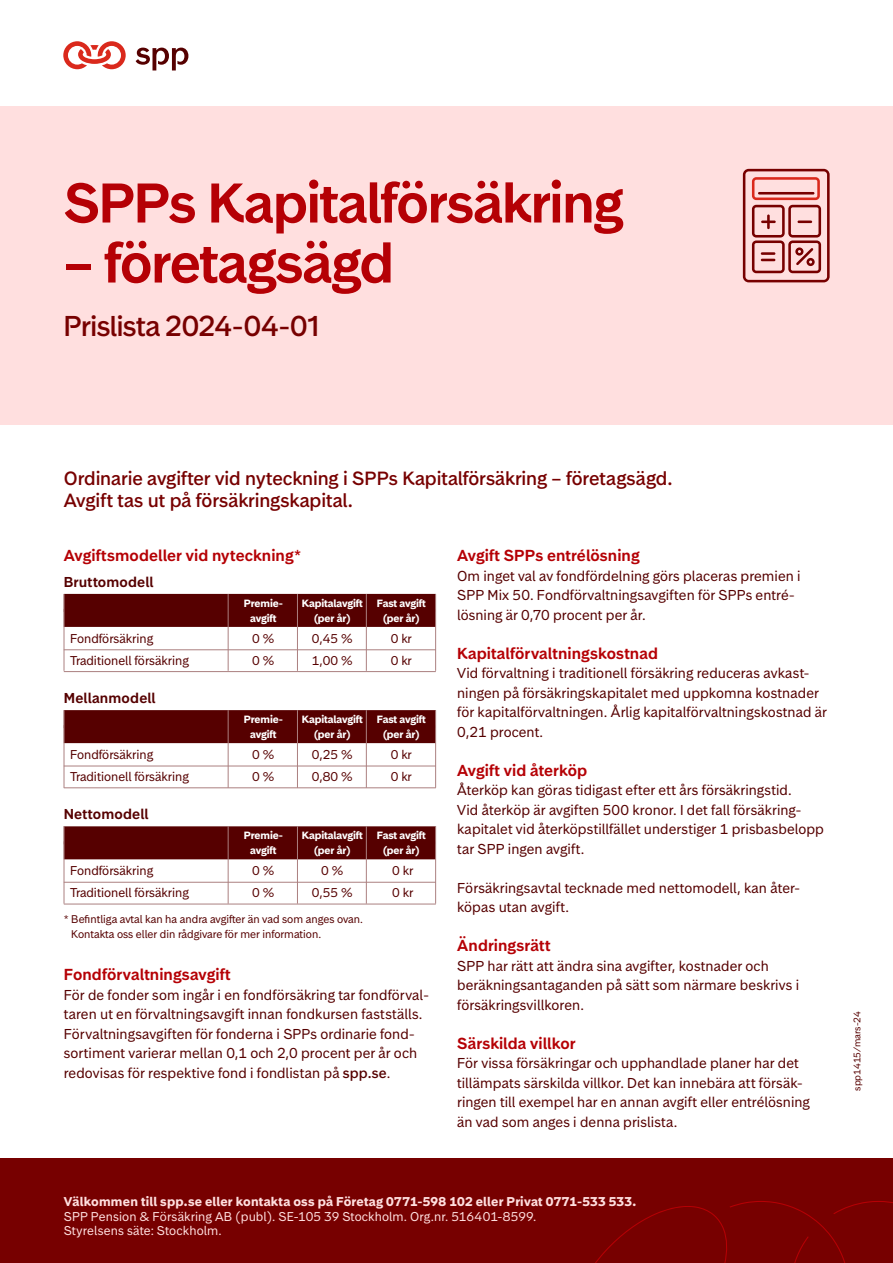
<style>
.page{position:relative;width:893px;height:1263px;background:#fff}
.page>*{position:absolute;margin:0;border:0;box-sizing:border-box;transform-origin:0 0}
.Titel-1-2024{font:600 52.5px "Storebrand Text";letter-spacing:-.025em;color:#b50005}
.Titel-2-2024{font:500 27px "Storebrand Display";letter-spacing:-.005em;color:#700}
.Intro_Ingress_dark_red_-_12pt{font:500 18px/21.6px "Storebrand Text";color:#700}
.Mellanrubrik-1-2024{font:600 15px "Storebrand Text";letter-spacing:.01em;color:#b50005}
.Brödtext-1-2024{font:13.5px/19.5px "Storebrand Text";letter-spacing:.005em;color:#560000}
.Mellanrubrik-2-2024{font:600 13.5px "Storebrand Text";letter-spacing:.01em;color:#560000}
.Tabelltext-full-bredd-2024b-linje-under{font:12px "Storebrand Text";color:#560000}
.Avsender_8_5_13_regular{font:12px/14.4px "Storebrand Text";letter-spacing:.01em;color:#ffdfdf}
.Avsender_8_5_13_bold{font:700 12px "Storebrand Text";letter-spacing:.02em;color:#ffdfdf}
._2021_Fotnot_diagramtext_bildtext_7_10{font:10.5px/15px "Storebrand Text";color:#560000}
.Tabellhuvud-full-bredd-2024b{font:700 9.9px "Storebrand Text";letter-spacing:-.01em;color:#fff}
.Blankettnummer{font:9px "Storebrand Text";color:#560000}
.s1{font-weight:500}
</style>
<div class="page">
<svg style="left:136px;top:48px;width:52px;height:22px"></svg>
<svg style="left:63px;top:41px;width:63px;height:28px"></svg>
<div style="left:0;top:1159px;width:893px;height:104px;background:#700"></div>
<svg style="left:595px;top:1201px;width:298px;height:62px"></svg>
<div style="left:0;top:106px;width:893px;height:319px;background:#ffdfdf"></div>
<svg style="left:743px;top:169px;width:87px;height:113px"></svg>
<div style="left:64px;top:594px;width:372px;height:18px;background:#560000"></div>
<div style="left:64px;top:609px;width:372px;height:18px;background:#560000"></div>
<hr style="left:64px;top:649px;width:372px;height:1px;background:#ab8080">
<hr style="left:64px;top:671px;width:372px;height:1px;background:#ab8080">
<div style="left:64px;top:710px;width:372px;height:18px;background:#560000"></div>
<div style="left:64px;top:725px;width:372px;height:18px;background:#560000"></div>
<hr style="left:64px;top:766px;width:372px;height:1px;background:#ab8080">
<hr style="left:64px;top:787px;width:372px;height:1px;background:#ab8080">
<div style="left:64px;top:826px;width:372px;height:18px;background:#560000"></div>
<div style="left:64px;top:841px;width:372px;height:18px;background:#560000"></div>
<hr style="left:64px;top:882px;width:372px;height:1px;background:#ab8080">
<hr style="left:64px;top:904px;width:372px;height:1px;background:#ab8080">
<hr style="left:435px;top:594px;width:1px;height:77px;background:#ab8080">
<hr style="left:366px;top:594px;width:1px;height:77px;background:#ab8080">
<hr style="left:297px;top:594px;width:1px;height:77px;background:#ab8080">
<hr style="left:228px;top:594px;width:1px;height:77px;background:#ab8080">
<hr style="left:64px;top:594px;width:1px;height:77px;background:#ab8080">
<hr style="left:435px;top:710px;width:1px;height:78px;background:#ab8080">
<hr style="left:366px;top:710px;width:1px;height:78px;background:#ab8080">
<hr style="left:297px;top:710px;width:1px;height:78px;background:#ab8080">
<hr style="left:228px;top:710px;width:1px;height:78px;background:#ab8080">
<hr style="left:64px;top:710px;width:1px;height:78px;background:#ab8080">
<hr style="left:435px;top:826px;width:1px;height:78px;background:#ab8080">
<hr style="left:366px;top:826px;width:1px;height:78px;background:#ab8080">
<hr style="left:297px;top:826px;width:1px;height:78px;background:#ab8080">
<hr style="left:228px;top:826px;width:1px;height:78px;background:#ab8080">
<hr style="left:64px;top:826px;width:1px;height:78px;background:#ab8080">
<p class="Titel-1-2024" style="left:64px;top:167px;width:561px">SPPs Kapitalförsäkring</p>
<p class="Titel-1-2024" style="left:64px;top:227px;width:332px">– företagsägd</p>
<p class="Titel-2-2024" style="left:64px;top:308px;width:257px">Prislista 2024-04-01</p>
<p class="Intro_Ingress_dark_red_-_12pt" style="left:64px;top:468px;width:610px">Ordinarie avgifter vid nyteckning i SPPs Kapitalförsäkring – företagsägd.<br>Avgift tas ut på försäkringskapital.</p>
<p class="Mellanrubrik-1-2024" style="left:64px;top:545px;width:239px">Avgiftsmodeller vid nyteckning*</p>
<p class="Mellanrubrik-2-2024" style="left:64px;top:572px;width:91px">Bruttomodell</p>
<p class="Tabellhuvud-full-bredd-2024b" style="left:244px;top:596px;width:41px">Premie-</p>
<p class="Tabellhuvud-full-bredd-2024b" style="left:302px;top:596px;width:62px">Kapitalavgift</p>
<p class="Tabellhuvud-full-bredd-2024b" style="left:377px;top:596px;width:50px">Fast avgift</p>
<p class="Tabellhuvud-full-bredd-2024b" style="left:250px;top:611px;width:28px">avgift</p>
<p class="Tabellhuvud-full-bredd-2024b" style="left:314px;top:611px;width:39px">(per år)</p>
<p class="Tabellhuvud-full-bredd-2024b" style="left:383px;top:611px;width:39px">(per år)</p>
<p class="Tabelltext-full-bredd-2024b-linje-under" style="left:70px;top:630px;width:84px">Fondförsäkring</p>
<p class="Tabelltext-full-bredd-2024b-linje-under" style="left:252px;top:630px;width:24px">0 %</p>
<p class="Tabelltext-full-bredd-2024b-linje-under" style="left:312px;top:630px;width:42px">0,45 %</p>
<p class="Tabelltext-full-bredd-2024b-linje-under" style="left:391px;top:630px;width:23px">0 kr</p>
<p class="Tabelltext-full-bredd-2024b-linje-under" style="left:70px;top:652px;width:120px">Traditionell försäkring</p>
<p class="Tabelltext-full-bredd-2024b-linje-under" style="left:252px;top:652px;width:24px">0 %</p>
<p class="Tabelltext-full-bredd-2024b-linje-under" style="left:312px;top:652px;width:42px">1,00 %</p>
<p class="Tabelltext-full-bredd-2024b-linje-under" style="left:391px;top:652px;width:23px">0 kr</p>
<p class="Mellanrubrik-2-2024" style="left:64px;top:689px;width:93px">Mellanmodell</p>
<p class="Tabellhuvud-full-bredd-2024b" style="left:244px;top:712px;width:41px">Premie-</p>
<p class="Tabellhuvud-full-bredd-2024b" style="left:302px;top:712px;width:62px">Kapitalavgift</p>
<p class="Tabellhuvud-full-bredd-2024b" style="left:377px;top:712px;width:50px">Fast avgift</p>
<p class="Tabellhuvud-full-bredd-2024b" style="left:250px;top:727px;width:28px">avgift</p>
<p class="Tabellhuvud-full-bredd-2024b" style="left:314px;top:727px;width:39px">(per år)</p>
<p class="Tabellhuvud-full-bredd-2024b" style="left:383px;top:727px;width:39px">(per år)</p>
<p class="Tabelltext-full-bredd-2024b-linje-under" style="left:70px;top:746px;width:84px">Fondförsäkring</p>
<p class="Tabelltext-full-bredd-2024b-linje-under" style="left:252px;top:746px;width:24px">0 %</p>
<p class="Tabelltext-full-bredd-2024b-linje-under" style="left:312px;top:746px;width:42px">0,25 %</p>
<p class="Tabelltext-full-bredd-2024b-linje-under" style="left:391px;top:746px;width:23px">0 kr</p>
<p class="Tabelltext-full-bredd-2024b-linje-under" style="left:70px;top:768px;width:120px">Traditionell försäkring</p>
<p class="Tabelltext-full-bredd-2024b-linje-under" style="left:252px;top:768px;width:24px">0 %</p>
<p class="Tabelltext-full-bredd-2024b-linje-under" style="left:312px;top:768px;width:42px">0,80 %</p>
<p class="Tabelltext-full-bredd-2024b-linje-under" style="left:391px;top:768px;width:23px">0 kr</p>
<p class="Mellanrubrik-2-2024" style="left:64px;top:805px;width:86px">Nettomodell</p>
<p class="Tabellhuvud-full-bredd-2024b" style="left:244px;top:828px;width:41px">Premie-</p>
<p class="Tabellhuvud-full-bredd-2024b" style="left:302px;top:828px;width:62px">Kapitalavgift</p>
<p class="Tabellhuvud-full-bredd-2024b" style="left:377px;top:828px;width:50px">Fast avgift</p>
<p class="Tabellhuvud-full-bredd-2024b" style="left:250px;top:843px;width:28px">avgift</p>
<p class="Tabellhuvud-full-bredd-2024b" style="left:314px;top:843px;width:39px">(per år)</p>
<p class="Tabellhuvud-full-bredd-2024b" style="left:383px;top:843px;width:39px">(per år)</p>
<p class="Tabelltext-full-bredd-2024b-linje-under" style="left:70px;top:863px;width:84px">Fondförsäkring</p>
<p class="Tabelltext-full-bredd-2024b-linje-under" style="left:252px;top:863px;width:24px">0 %</p>
<p class="Tabelltext-full-bredd-2024b-linje-under" style="left:321px;top:863px;width:24px">0 %</p>
<p class="Tabelltext-full-bredd-2024b-linje-under" style="left:392px;top:863px;width:23px">0 kr</p>
<p class="Tabelltext-full-bredd-2024b-linje-under" style="left:70px;top:884px;width:120px">Traditionell försäkring</p>
<p class="Tabelltext-full-bredd-2024b-linje-under" style="left:252px;top:884px;width:24px">0 %</p>
<p class="Tabelltext-full-bredd-2024b-linje-under" style="left:312px;top:884px;width:42px">0,55 %</p>
<p class="Tabelltext-full-bredd-2024b-linje-under" style="left:392px;top:884px;width:23px">0 kr</p>
<p class="_2021_Fotnot_diagramtext_bildtext_7_10" style="left:71px;top:911px;width:293px;text-indent:-7px">* Befintliga avtal kan ha andra avgifter än vad som anges ovan.<br>Kontakta oss eller din rådgivare för mer information.</p>
<p class="Mellanrubrik-1-2024" style="left:64px;top:964px;width:168px">Fondförvaltningsavgift</p>
<p class="Brödtext-1-2024" style="left:64px;top:985px;width:367px">För de fonder som ingår i en fondförsäkring tar fondförval&shy;taren ut en förvaltningsavgift innan fondkursen fastställs.<br>Förvaltningsavgiften för fonderna i SPPs ordinarie fond&shy;sortiment varierar mellan 0,1 och 2,0 procent per år och redovisas för respektive fond i fondlistan på <span class="s1">spp.se</span>.</p>
<p class="Mellanrubrik-1-2024" style="left:457px;top:545px;width:184px">Avgift SPPs entrélösning</p>
<p class="Brödtext-1-2024" style="left:457px;top:566px;width:345px">Om inget val av fondfördelning görs placeras premien i<br>SPP Mix 50. Fondförvaltningsavgiften för SPPs entré&shy;lösning är 0,70 procent per år.</p>
<p class="Mellanrubrik-1-2024" style="left:457px;top:643px;width:202px">Kapitalförvaltningskostnad</p>
<p class="Brödtext-1-2024" style="left:457px;top:663px;width:371px">Vid förvaltning i traditionell försäkring reduceras avkast&shy;ningen på försäkringskapitalet med uppkomna kostnader för kapitalförvaltningen. Årlig kapitalförvaltningskostnad är 0,21 procent.</p>
<p class="Mellanrubrik-1-2024" style="left:457px;top:760px;width:132px">Avgift vid återköp</p>
<p class="Brödtext-1-2024" style="left:457px;top:780px;width:368px">Återköp kan göras tidigast efter ett års försäkringstid.<br>Vid återköp är avgiften 500 kronor. I det fall försäkring&shy;kapitalet vid återköpstillfället understiger 1 prisbasbelopp tar SPP ingen avgift.</p>
<p class="Brödtext-1-2024" style="left:457px;top:878px;width:344px">Försäkringsavtal tecknade med nettomodell, kan åter&shy;köpas utan avgift.</p>
<p class="Mellanrubrik-1-2024" style="left:457px;top:935px;width:95px">Ändringsrätt</p>
<p class="Brödtext-1-2024" style="left:457px;top:956px;width:343px">SPP har rätt att ändra sina avgifter, kostnader och beräkningsantaganden på sätt som närmare beskrivs i försäkringsvillkoren.</p>
<p class="Mellanrubrik-1-2024" style="left:457px;top:1033px;width:120px">Särskilda villkor</p>
<p class="Brödtext-1-2024" style="left:457px;top:1053px;width:354px">För vissa försäkringar och upphandlade planer har det tillämpats särskilda villkor. Det kan innebära att försäk&shy;ringen till exempel har en annan avgift eller entrélösning än vad som anges i denna prislista.</p>
<p class="Avsender_8_5_13_bold" style="left:64px;top:1194px;width:574px">Välkommen till spp.se eller kontakta oss på Företag 0771-598 102 eller Privat 0771-533 533.</p>
<p class="Avsender_8_5_13_regular" style="left:64px;top:1209px;width:474px">SPP Pension &amp; Försäkring AB (publ). SE-105 39 Stockholm. Org.nr. 516401-8599.<br>Styrelsens säte: Stockholm.</p>
<p class="Blankettnummer" style="left:851px;top:1091px;width:81px;rotate:-90deg">spp1415/mars-24</p>
</div>
